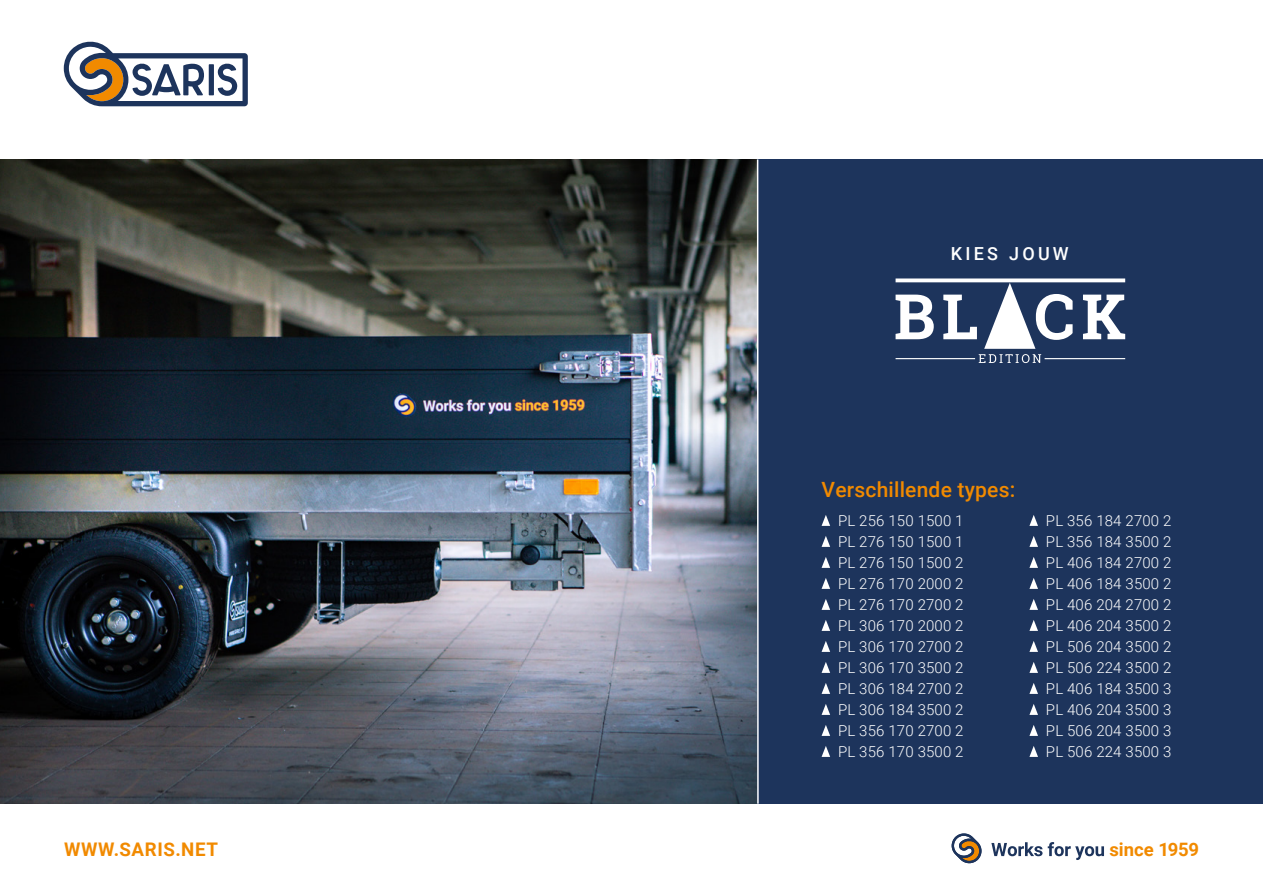
<style>
.page{position:relative;width:1263px;height:893px;background:#fff}
.page>*{position:absolute;margin:0;border:0;box-sizing:border-box;transform-origin:0 0}
.t1{font:500 21px "Roboto";letter-spacing:.01em;color:#f18a00}
.t2{font:700 18.75px "Roboto";letter-spacing:.035em;color:#f18a00}
.t3{font:700 18.45px "Roboto";color:#f18a00}
.t4{font:500 18px "Roboto";letter-spacing:.18em;color:#fff}
.t5{font:300 15px "Roboto";letter-spacing:.01em;color:#fff}
</style>
<div class="page">
<svg style="left:64px;top:42px;width:184px;height:64px"></svg>
<svg style="left:991px;top:842px;width:51px;height:14px"></svg>
<svg style="left:1048px;top:842px;width:56px;height:18px"></svg>
<svg style="left:952px;top:833px;width:29px;height:30px"></svg>
<img style="left:0;top:159px;width:757px;height:645px">
<div style="left:758px;top:159px;width:505px;height:645px;background:#1d345c"></div>
<svg style="left:895px;top:278px;width:230px;height:4px"></svg>
<svg style="left:895px;top:283px;width:230px;height:80px"></svg>
<svg style="left:821px;top:515px;width:9px;height:11px"></svg>
<svg style="left:1029px;top:515px;width:9px;height:11px"></svg>
<svg style="left:821px;top:536px;width:9px;height:11px"></svg>
<svg style="left:1029px;top:536px;width:9px;height:11px"></svg>
<svg style="left:821px;top:557px;width:9px;height:11px"></svg>
<svg style="left:1029px;top:557px;width:9px;height:11px"></svg>
<svg style="left:821px;top:578px;width:9px;height:11px"></svg>
<svg style="left:1029px;top:578px;width:9px;height:11px"></svg>
<svg style="left:821px;top:599px;width:9px;height:11px"></svg>
<svg style="left:1029px;top:599px;width:9px;height:11px"></svg>
<svg style="left:821px;top:620px;width:9px;height:11px"></svg>
<svg style="left:1029px;top:620px;width:9px;height:11px"></svg>
<svg style="left:821px;top:641px;width:9px;height:11px"></svg>
<svg style="left:1029px;top:641px;width:9px;height:11px"></svg>
<svg style="left:821px;top:662px;width:9px;height:11px"></svg>
<svg style="left:1029px;top:662px;width:9px;height:11px"></svg>
<svg style="left:821px;top:683px;width:9px;height:11px"></svg>
<svg style="left:1029px;top:683px;width:9px;height:11px"></svg>
<svg style="left:821px;top:704px;width:9px;height:11px"></svg>
<svg style="left:1029px;top:704px;width:9px;height:11px"></svg>
<svg style="left:821px;top:725px;width:9px;height:11px"></svg>
<svg style="left:1029px;top:725px;width:9px;height:11px"></svg>
<svg style="left:821px;top:746px;width:9px;height:11px"></svg>
<svg style="left:1029px;top:746px;width:9px;height:11px"></svg>
<hr style="left:757px;top:159px;width:2px;height:645px;background:#fff">
<p class="t4" style="left:951px;top:241px;width:119px">KIES JOUW</p>
<h1 class="t1" style="left:821px;top:475px;width:195px">Verschillende types:</h1>
<p class="t5" style="left:838px;top:510px;width:127px">PL 256 150 1500 1</p>
<p class="t5" style="left:1046px;top:510px;width:127px">PL 356 184 2700 2</p>
<p class="t5" style="left:838px;top:531px;width:127px">PL 276 150 1500 1</p>
<p class="t5" style="left:1046px;top:531px;width:127px">PL 356 184 3500 2</p>
<p class="t5" style="left:838px;top:552px;width:127px">PL 276 150 1500 2</p>
<p class="t5" style="left:1046px;top:552px;width:127px">PL 406 184 2700 2</p>
<p class="t5" style="left:838px;top:573px;width:127px">PL 276 170 2000 2</p>
<p class="t5" style="left:1046px;top:573px;width:127px">PL 406 184 3500 2</p>
<p class="t5" style="left:838px;top:594px;width:127px">PL 276 170 2700 2</p>
<p class="t5" style="left:1046px;top:594px;width:127px">PL 406 204 2700 2</p>
<p class="t5" style="left:838px;top:615px;width:127px">PL 306 170 2000 2</p>
<p class="t5" style="left:1046px;top:615px;width:127px">PL 406 204 3500 2</p>
<p class="t5" style="left:838px;top:636px;width:127px">PL 306 170 2700 2</p>
<p class="t5" style="left:1046px;top:636px;width:127px">PL 506 204 3500 2</p>
<p class="t5" style="left:838px;top:657px;width:127px">PL 306 170 3500 2</p>
<p class="t5" style="left:1046px;top:657px;width:127px">PL 506 224 3500 2</p>
<p class="t5" style="left:838px;top:678px;width:127px">PL 306 184 2700 2</p>
<p class="t5" style="left:1046px;top:678px;width:127px">PL 406 184 3500 3</p>
<p class="t5" style="left:838px;top:699px;width:127px">PL 306 184 3500 2</p>
<p class="t5" style="left:1046px;top:699px;width:127px">PL 406 204 3500 3</p>
<p class="t5" style="left:838px;top:720px;width:127px">PL 356 170 2700 2</p>
<p class="t5" style="left:1046px;top:720px;width:127px">PL 506 204 3500 3</p>
<p class="t5" style="left:838px;top:741px;width:127px">PL 356 170 3500 2</p>
<p class="t5" style="left:1046px;top:741px;width:127px">PL 506 224 3500 3</p>
<p class="t2" style="left:64px;top:836px;width:156px">WWW.SARIS.NET</p>
<p class="t3" style="left:1109px;top:836px;width:91px">since 1959</p>
</div>
